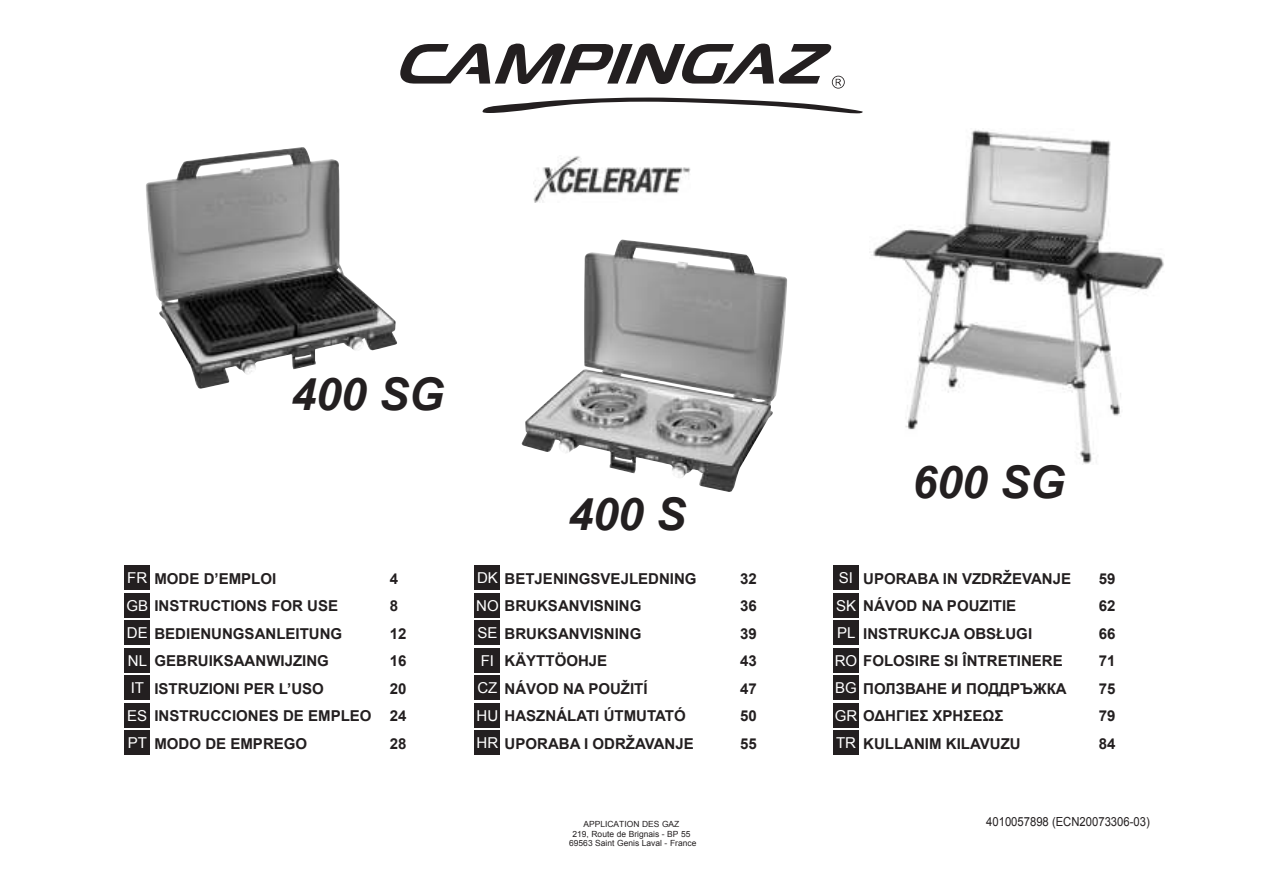
<style>
.page{position:relative;width:1263px;height:893px;background:#fff}
.page>*{position:absolute;margin:0;border:0;box-sizing:border-box;transform-origin:0 0}
.t1{font:italic 700 45.15px "Arial";color:#231f20}
.t2{font:700 15px/27.6px "Arial";color:#231f20;text-align:justify}
.t3{font:12.6px "Arial";color:#231f20;scale:.9 1}
.t4{font:8.4px/9.4px "Arial";color:#231f20;text-align:center}
.s1{font-weight:400;color:#fff}
</style>
<div class="page">
<svg style="left:482px;top:98px;width:381px;height:15px"></svg>
<svg style="left:400px;top:44px;width:445px;height:45px"></svg>
<div style="left:124px;top:565px;width:26px;height:25px;background:#231f20"></div>
<div style="left:124px;top:593px;width:26px;height:24px;background:#231f20"></div>
<div style="left:124px;top:621px;width:26px;height:24px;background:#231f20"></div>
<div style="left:124px;top:648px;width:26px;height:24px;background:#231f20"></div>
<div style="left:124px;top:676px;width:26px;height:24px;background:#231f20"></div>
<div style="left:124px;top:703px;width:26px;height:25px;background:#231f20"></div>
<div style="left:124px;top:731px;width:26px;height:24px;background:#231f20"></div>
<img style="left:146px;top:147px;width:155px;height:242px">
<img style="left:872px;top:129px;width:292px;height:336px">
<img style="left:521px;top:240px;width:266px;height:252px">
<img style="left:534px;top:156px;width:156px;height:47px">
<div style="left:474px;top:565px;width:26px;height:25px;background:#231f20"></div>
<div style="left:474px;top:593px;width:26px;height:24px;background:#231f20"></div>
<div style="left:474px;top:621px;width:26px;height:24px;background:#231f20"></div>
<div style="left:474px;top:648px;width:26px;height:24px;background:#231f20"></div>
<div style="left:474px;top:676px;width:26px;height:24px;background:#231f20"></div>
<div style="left:474px;top:703px;width:26px;height:25px;background:#231f20"></div>
<div style="left:474px;top:731px;width:26px;height:24px;background:#231f20"></div>
<div style="left:833px;top:565px;width:26px;height:25px;background:#231f20"></div>
<div style="left:833px;top:593px;width:26px;height:24px;background:#231f20"></div>
<div style="left:833px;top:621px;width:26px;height:24px;background:#231f20"></div>
<div style="left:833px;top:648px;width:26px;height:24px;background:#231f20"></div>
<div style="left:833px;top:676px;width:26px;height:24px;background:#231f20"></div>
<div style="left:833px;top:703px;width:26px;height:25px;background:#231f20"></div>
<div style="left:833px;top:731px;width:26px;height:24px;background:#231f20"></div>
<h1 class="t1" style="left:291px;top:368px;width:154px">400 SG</h1>
<p class="t2" style="left:127px;top:566px;width:151px"><span class="s1">FR</span> MODE D’EMPLOI</p>
<p class="t2" style="left:390px;top:566px;width:10px">4</p>
<p class="t2" style="left:126px;top:593px;width:213px"><span class="s1">GB</span> INSTRUCTIONS FOR USE</p>
<p class="t2" style="left:390px;top:593px;width:10px">8</p>
<p class="t2" style="left:127px;top:621px;width:217px"><span class="s1">DE</span> BEDIENUNGSANLEITUNG</p>
<p class="t2" style="left:390px;top:621px;width:18px">12</p>
<p class="t2" style="left:128px;top:648px;width:202px"><span class="s1">NL</span> GEBRUIKSAANWIJZING</p>
<p class="t2" style="left:390px;top:648px;width:18px">16</p>
<p class="t2" style="left:131px;top:676px;width:195px"><span class="s1">IT</span> ISTRUZIONI PER L’USO</p>
<p class="t2" style="left:127px;top:676px;width:281px;text-indent:263px">20<br><span class="s1">ES</span> INSTRUCCIONES DE EMPLEO 24<br><span class="s1">PT</span> MODO DE EMPREGO</p>
<p class="t2" style="left:390px;top:731px;width:18px">28</p>
<h1 class="t1" style="left:568px;top:488px;width:119px">400 S</h1>
<p class="t2" style="left:477px;top:566px;width:221px"><span class="s1">DK</span> BETJENINGSVEJLEDNING</p>
<p class="t2" style="left:740px;top:566px;width:18px">32</p>
<p class="t2" style="left:476px;top:593px;width:167px"><span class="s1">NO</span> BRUKSANVISNING</p>
<p class="t2" style="left:740px;top:593px;width:18px">36</p>
<p class="t2" style="left:477px;top:621px;width:166px"><span class="s1">SE</span> BRUKSANVISNING</p>
<p class="t2" style="left:740px;top:621px;width:18px">39</p>
<p class="t2" style="left:481px;top:648px;width:128px"><span class="s1">FI</span> KÄYTTÖOHJE</p>
<p class="t2" style="left:740px;top:648px;width:18px">43</p>
<p class="t2" style="left:477px;top:675px;width:172px"><span class="s1">CZ</span> NÁVOD NA POUŽITÍ</p>
<p class="t2" style="left:740px;top:676px;width:18px">47</p>
<p class="t2" style="left:477px;top:704px;width:211px"><span class="s1">HU</span> HASZNÁLATI ÚTMUTATÓ</p>
<p class="t2" style="left:740px;top:704px;width:18px">50</p>
<p class="t2" style="left:477px;top:730px;width:219px"><span class="s1">HR</span> UPORABA I ODRŽAVANJE</p>
<p class="t2" style="left:740px;top:731px;width:18px">55</p>
<p class="t4" style="left:569px;top:820px;width:129px">APPLICATION DES GAZ<br>219, Route de Brignais - BP 55<br>69563 Saint Genis Laval - France</p>
<h1 class="t1" style="left:912px;top:456px;width:154px">600 SG</h1>
<p class="t2" style="left:839px;top:565px;width:234px"><span class="s1">SI</span> UPORABA IN VZDRŽEVANJE</p>
<p class="t2" style="left:1099px;top:566px;width:18px">59</p>
<p class="t2" style="left:836px;top:593px;width:182px"><span class="s1">SK</span> NÁVOD NA POUZITIE</p>
<p class="t2" style="left:1099px;top:593px;width:18px">62</p>
<p class="t2" style="left:837px;top:620px;width:196px"><span class="s1">PL</span> INSTRUKCJA OBSŁUGI</p>
<p class="t2" style="left:1099px;top:620px;width:18px">66</p>
<p class="t2" style="left:835px;top:648px;width:230px"><span class="s1">RO</span> FOLOSIRE SI ÎNTRETINERE</p>
<p class="t2" style="left:1099px;top:648px;width:18px">71</p>
<p class="t2" style="left:835px;top:675px;width:233px"><span class="s1">BG</span> ПОЛЗВАНЕ И ПОДДРЪЖКА</p>
<p class="t2" style="left:1099px;top:676px;width:18px">75</p>
<p class="t2" style="left:835px;top:703px;width:170px"><span class="s1">GR</span> ΟΔΗΓΙΕΣ ΧΡΗΣΕΩΣ</p>
<p class="t2" style="left:1099px;top:703px;width:18px">79</p>
<p class="t2" style="left:836px;top:731px;width:186px"><span class="s1">TR</span> KULLANIM KILAVUZU</p>
<p class="t2" style="left:1099px;top:731px;width:18px">84</p>
<p class="t3" style="left:986px;top:816px;width:183px">4010057898 (ECN20073306-03)</p>
</div>
